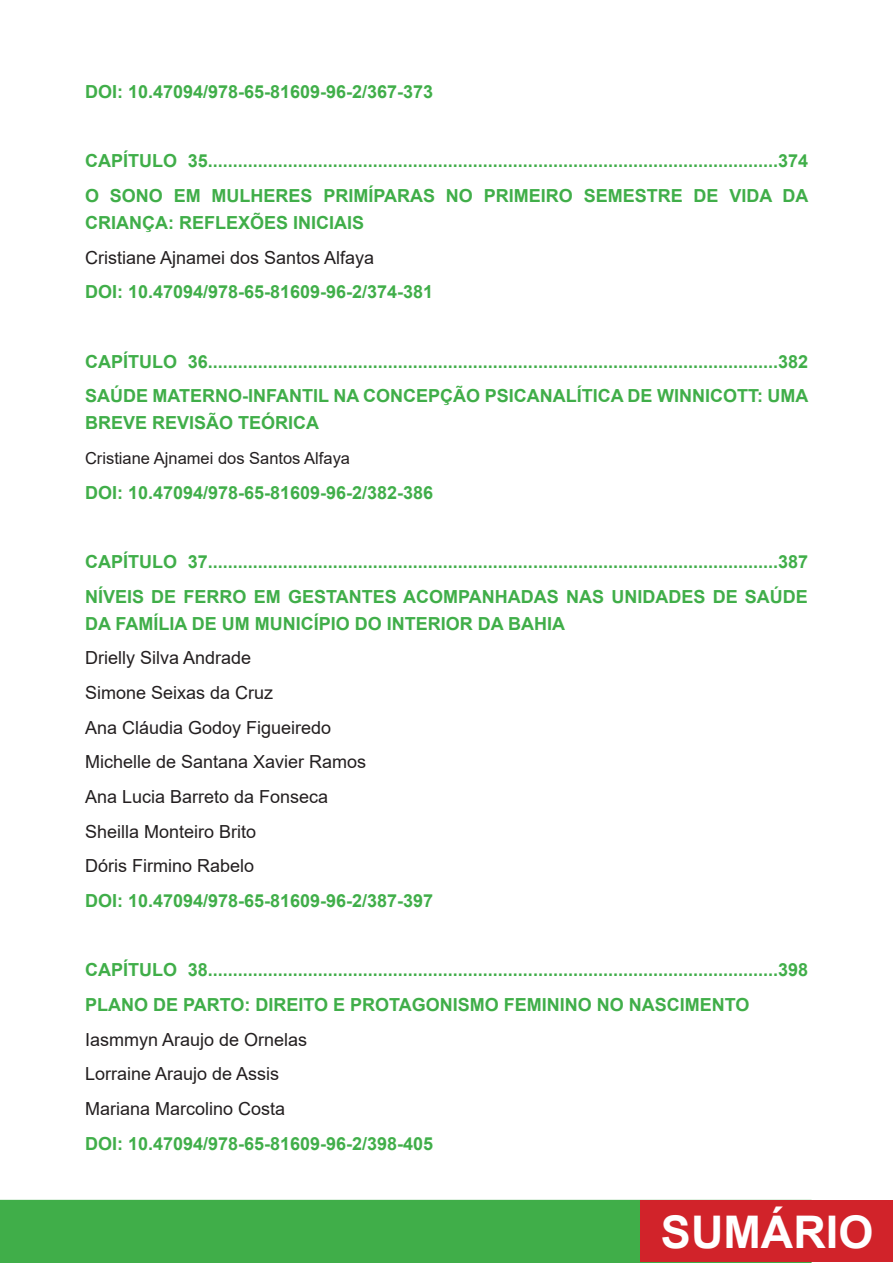
<style>
.page{position:relative;width:893px;height:1263px;background:#fff}
.page>*{position:absolute;margin:0;border:0;box-sizing:border-box;transform-origin:0 0}
.t1{font:700 45px "Arial";color:#fff}
.t2{font:700 18px/27px "Arial";color:#40ae49}
.t3{font:18px "Arial";color:#231f20}
.t4{font:16.5px "Arial";color:#231f20}
</style>
<div class="page">
<div style="left:0;top:1200px;width:812px;height:63px;background:#40ae49"></div>
<div style="left:641px;top:1200px;width:252px;height:62px;background:#d1232a"></div>
<p class="t2" style="left:85px;top:79px;width:350px">DOI: 10.47094/978-65-81609-96-2/367-373</p>
<p class="t2" style="left:85px;top:148px;width:725px">CAPÍTULO 35..................................................................................................................374</p>
<p class="t2" style="left:85px;top:182px;width:725px">O SONO EM MULHERES PRIMÍPARAS NO PRIMEIRO SEMESTRE DE VIDA DA<br>CRIANÇA: REFLEXÕES INICIAIS</p>
<p class="t3" style="left:85px;top:245px;width:291px">Cristiane Ajnamei dos Santos Alfaya</p>
<p class="t2" style="left:85px;top:279px;width:350px">DOI: 10.47094/978-65-81609-96-2/374-381</p>
<p class="t2" style="left:85px;top:348px;width:725px">CAPÍTULO 36..................................................................................................................382</p>
<p class="t2" style="left:85px;top:383px;width:725px">SAÚDE MATERNO-INFANTIL NA CONCEPÇÃO PSICANALÍTICA DE WINNICOTT: UMA<br>BREVE REVISÃO TEÓRICA</p>
<p class="t4" style="left:85px;top:447px;width:267px">Cristiane Ajnamei dos Santos Alfaya</p>
<p class="t2" style="left:85px;top:479px;width:350px">DOI: 10.47094/978-65-81609-96-2/382-386</p>
<p class="t2" style="left:85px;top:548px;width:725px">CAPÍTULO 37..................................................................................................................387</p>
<p class="t2" style="left:85px;top:583px;width:724px">NÍVEIS DE FERRO EM GESTANTES ACOMPANHADAS NAS UNIDADES DE SAÚDE<br>DA FAMÍLIA DE UM MUNICÍPIO DO INTERIOR DA BAHIA</p>
<p class="t3" style="left:85px;top:646px;width:168px">Drielly Silva Andrade</p>
<p class="t3" style="left:85px;top:680px;width:190px">Simone Seixas da Cruz</p>
<p class="t3" style="left:85px;top:715px;width:248px">Ana Cláudia Godoy Figueiredo</p>
<p class="t3" style="left:85px;top:750px;width:283px">Michelle de Santana Xavier Ramos</p>
<p class="t3" style="left:85px;top:784px;width:245px">Ana Lucia Barreto da Fonseca</p>
<p class="t3" style="left:85px;top:819px;width:173px">Sheilla Monteiro Brito</p>
<p class="t3" style="left:85px;top:853px;width:171px">Dóris Firmino Rabelo</p>
<p class="t2" style="left:85px;top:887px;width:350px">DOI: 10.47094/978-65-81609-96-2/387-397</p>
<p class="t2" style="left:85px;top:957px;width:725px">CAPÍTULO 38..................................................................................................................398</p>
<p class="t2" style="left:85px;top:991px;width:666px">PLANO DE PARTO: DIREITO E PROTAGONISMO FEMININO NO NASCIMENTO</p>
<p class="t3" style="left:85px;top:1027px;width:224px">Iasmmyn Araujo de Ornelas</p>
<p class="t3" style="left:85px;top:1061px;width:196px">Lorraine Araujo de Assis</p>
<p class="t3" style="left:85px;top:1096px;width:202px">Mariana Marcolino Costa</p>
<p class="t2" style="left:85px;top:1130px;width:350px">DOI: 10.47094/978-65-81609-96-2/398-405</p>
<h1 class="t1" style="left:661px;top:1200px;width:214px">SUMÁRIO</h1>
</div>
